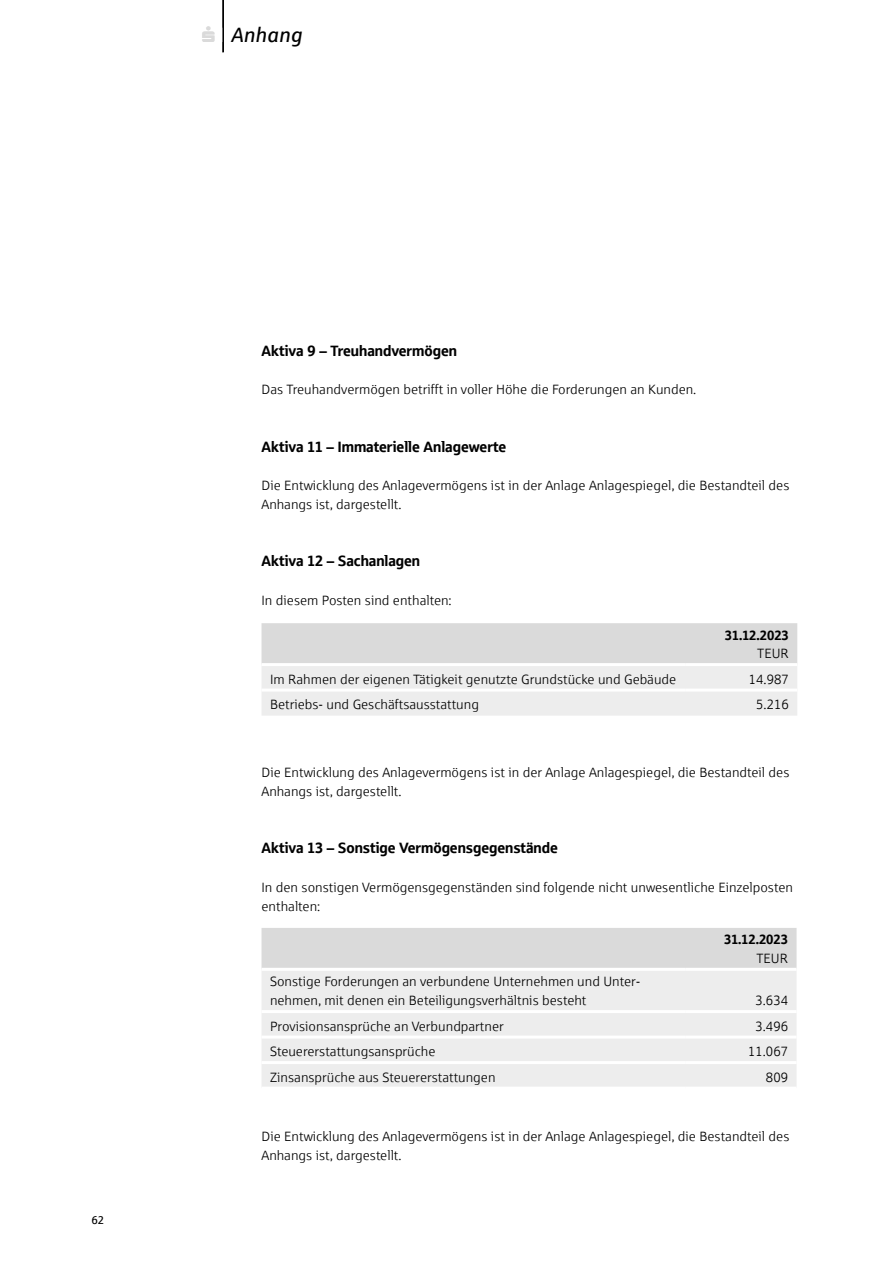
<style>
.page{position:relative;width:893px;height:1263px;background:#fff}
.page>*{position:absolute;margin:0;border:0;box-sizing:border-box;transform-origin:0 0}
.t1{font:italic 20.7px "Sparkasse Rg";color:#000}
.t2{font:15px "Sparkasse Head";color:#000}
.t3{font:13.5px/19.2px "Sparkasse Lt";color:#000}
.t4{font:13.5px "Sparkasse Head";color:#000}
.t5{font:11.25px "Sparkasse Rg";color:#000}
.s1{color:#dadada}
.s2{font-family:"Sparkasse Lt";font-style:normal;color:#fff}
</style>
<div class="page">
<hr style="left:222px;top:0;width:2px;height:52px;background:#000">
<svg style="left:261px;top:623px;width:536px;height:93px;background:#e4e4e4"></svg>
<hr style="left:261px;top:663px;width:425px;height:3px;background:#fff">
<hr style="left:686px;top:663px;width:111px;height:3px;background:#fff">
<hr style="left:261px;top:689px;width:425px;height:3px;background:#fff">
<hr style="left:686px;top:689px;width:111px;height:3px;background:#fff">
<div style="left:261px;top:928px;width:535px;height:40px;background:#dadada"></div>
<div style="left:262px;top:971px;width:534px;height:115px;background:#ededed"></div>
<hr style="left:261px;top:1035px;width:425px;height:3px;background:#fff">
<hr style="left:686px;top:1035px;width:110px;height:3px;background:#fff">
<hr style="left:261px;top:1061px;width:425px;height:3px;background:#fff">
<hr style="left:686px;top:1061px;width:110px;height:3px;background:#fff">
<hr style="left:261px;top:1010px;width:425px;height:3px;background:#fff">
<hr style="left:686px;top:1010px;width:110px;height:3px;background:#fff">
<h1 class="t1" style="left:203px;top:22px;width:101px"><span class="s1">▲</span> <span class="s2">I</span> Anhang</h1>
<h1 class="t1" style="left:231px;top:22px;width:110px">Lagebericht</h1>
<p class="t5" style="left:91px;top:1213px;width:14px">62</p>
<p class="t2" style="left:261px;top:341px;width:197px">Aktiva 9 – Treuhandvermögen</p>
<p class="t3" style="left:261px;top:380px;width:436px">Das Treuhandvermögen betrifft in voller Höhe die Forderungen an Kunden.</p>
<p class="t2" style="left:261px;top:437px;width:246px">Aktiva 11 – Immaterielle Anlagewerte</p>
<p class="t3" style="left:261px;top:475px;width:529px">Die Entwicklung des Anlagevermögens ist in der Anlage Anlagespiegel, die Bestandteil des<br>Anhangs ist, dargestellt.</p>
<p class="t2" style="left:261px;top:552px;width:160px">Aktiva 12 – Sachanlagen</p>
<p class="t3" style="left:261px;top:590px;width:192px">In diesem Posten sind enthalten:</p>
<p class="t4" style="left:725px;top:626px;width:65px">31.12.2023</p>
<p class="t3" style="left:757px;top:644px;width:33px">TEUR</p>
<p class="t3" style="left:270px;top:669px;width:408px">Im Rahmen der eigenen Tätigkeit genutzte Grundstücke und Gebäude</p>
<p class="t3" style="left:749px;top:669px;width:41px">14.987</p>
<p class="t3" style="left:270px;top:695px;width:210px">Betriebs- und Geschäftsausstattung</p>
<p class="t3" style="left:756px;top:695px;width:34px">5.216</p>
<p class="t3" style="left:261px;top:762px;width:529px">Die Entwicklung des Anlagevermögens ist in der Anlage Anlagespiegel, die Bestandteil des<br>Anhangs ist, dargestellt.</p>
<p class="t2" style="left:261px;top:839px;width:298px">Aktiva 13 – Sonstige Vermögensgegenstände</p>
<p class="t3" style="left:261px;top:877px;width:533px">In den sonstigen Vermögensgegenständen sind folgende nicht unwesentliche Einzelposten enthalten:</p>
<p class="t3" style="left:270px;top:971px;width:370px">Sonstige Forderungen an verbundene Unternehmen und Unter&shy;nehmen, mit denen ein Beteiligungsverhältnis besteht</p>
<p class="t4" style="left:724px;top:931px;width:65px">31.12.2023</p>
<p class="t3" style="left:756px;top:948px;width:33px">TEUR</p>
<p class="t3" style="left:755px;top:991px;width:34px">3.634</p>
<p class="t3" style="left:270px;top:1016px;width:235px">Provisionsansprüche an Verbundpartner</p>
<p class="t3" style="left:755px;top:1016px;width:34px">3.496</p>
<p class="t3" style="left:270px;top:1042px;width:167px">Steuererstattungsansprüche</p>
<p class="t3" style="left:748px;top:1042px;width:41px">11.067</p>
<p class="t3" style="left:270px;top:1067px;width:227px">Zinsansprüche aus Steuererstattungen</p>
<p class="t3" style="left:766px;top:1067px;width:24px">809</p>
<p class="t3" style="left:261px;top:1126px;width:529px">Die Entwicklung des Anlagevermögens ist in der Anlage Anlagespiegel, die Bestandteil des<br>Anhangs ist, dargestellt.</p>
</div>
